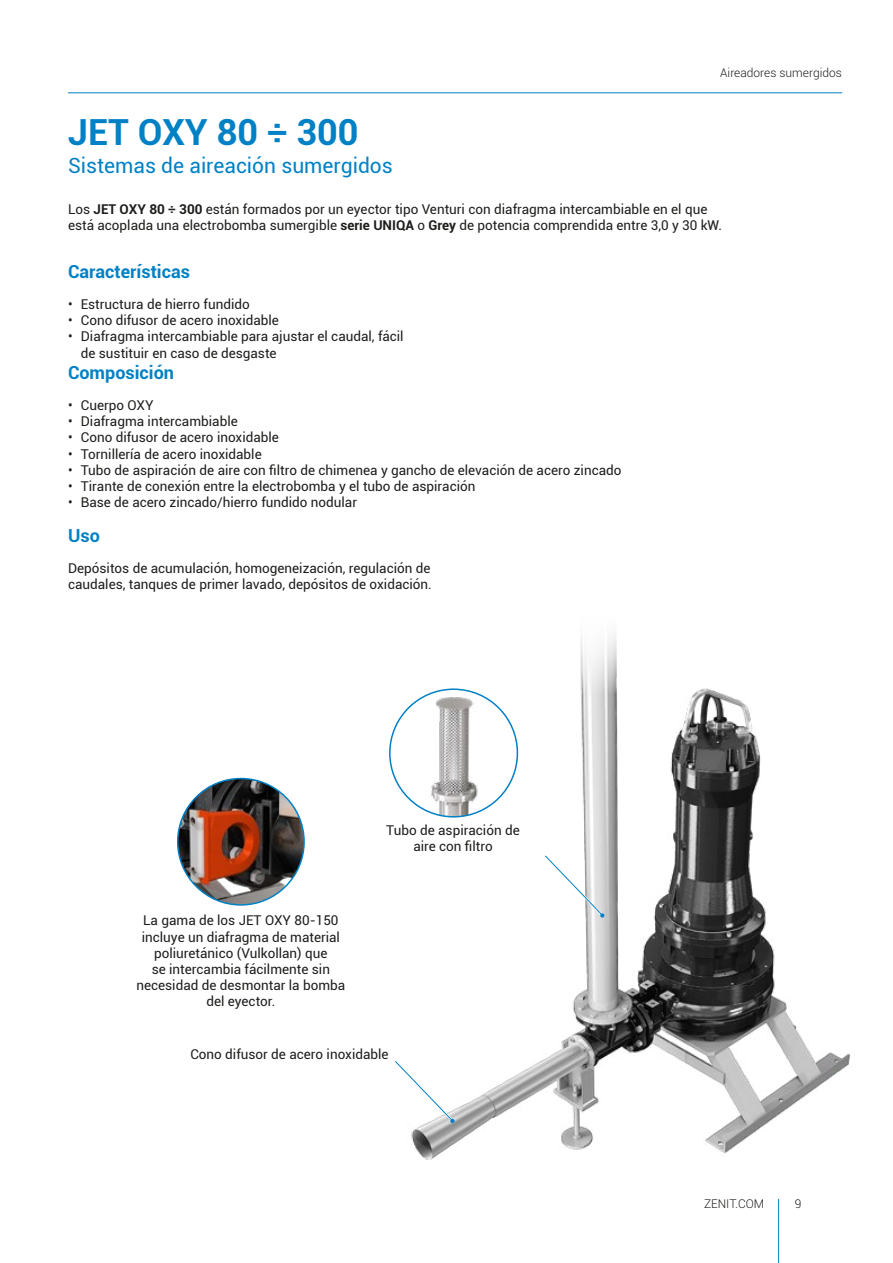
<style>
.page{position:relative;width:893px;height:1263px;background:#fff}
.page>*{position:absolute;margin:0;border:0;box-sizing:border-box;transform-origin:0 0}
.t1{font:700 36px "Roboto";color:#0081c6}
.t2{font:21px "Roboto";color:#0081c6}
.t3{font:700 18px "Roboto";color:#0081c6}
.t4{font:13.5px/16.2px "Roboto";color:#1d1d1b}
.t5{font:300 12px "Roboto";color:#1d1d1b}
.s1{font-weight:700}
</style>
<div class="page">
<img style="left:389px;top:634px;width:461px;height:526px">
<hr style="left:778px;top:1199px;width:1px;height:64px;background:#0081c6">
<hr style="left:68px;top:92px;width:774px;height:1px;background:#0081c6">
<img style="left:178px;top:778px;width:126px;height:127px;border-radius:63px">
<img style="left:390px;top:689px;width:127px;height:128px;border-radius:64px">
<svg style="left:542px;top:853px;width:64px;height:66px"></svg>
<svg style="left:392px;top:1058px;width:64px;height:66px"></svg>
<p class="t1" style="left:68px;top:107px;width:292px">JET OXY 80 ÷ 300</p>
<p class="t2" style="left:68px;top:151px;width:326px">Sistemas de aireación sumergidos</p>
<p class="t5" style="left:720px;top:64px;width:123px">Aireadores sumergidos</p>
<p class="t4" style="left:68px;top:201px;width:655px">Los <span class="s1">JET OXY 80 ÷ 300</span> están formados por un eyector tipo Venturi con diafragma intercambiable en el que está acoplada una electrobomba sumergible <span class="s1">serie UNIQA</span> o <span class="s1">Grey</span> de potencia comprendida entre 3,0 y 30 kW.</p>
<p class="t3" style="left:68px;top:259px;width:123px">Características</p>
<p class="t4" style="left:68px;top:296px;width:183px">• Estructura de hierro fundido</p>
<p class="t4" style="left:68px;top:312px;width:212px">• Cono difusor de acero inoxidable</p>
<p class="t4" style="left:81px;top:328px;width:324px;text-indent:-13px">• Diafragma intercambiable para ajustar el caudal, fácil de sustituir en caso de desgaste</p>
<p class="t3" style="left:68px;top:360px;width:107px">Composición</p>
<p class="t4" style="left:68px;top:397px;width:87px">• Cuerpo OXY</p>
<p class="t4" style="left:68px;top:413px;width:171px">• Diafragma intercambiable</p>
<p class="t4" style="left:68px;top:429px;width:212px">• Cono difusor de acero inoxidable</p>
<p class="t4" style="left:68px;top:445px;width:195px">• Tornillería de acero inoxidable</p>
<p class="t4" style="left:68px;top:461px;width:555px">• Tubo de aspiración de aire con filtro de chimenea y gancho de elevación de acero zincado</p>
<p class="t4" style="left:68px;top:478px;width:409px">• Tirante de conexión entre la electrobomba y el tubo de aspiración</p>
<p class="t4" style="left:68px;top:494px;width:291px">• Base de acero zincado/hierro fundido nodular</p>
<p class="t3" style="left:68px;top:523px;width:33px">Uso</p>
<p class="t4" style="left:68px;top:559px;width:365px">Depósitos de acumulación, homogeneización, regulación de caudales, tanques de primer lavado, depósitos de oxidación.</p>
<p class="t4" style="left:136px;top:912px;width:210px;text-align:center">La gama de los JET OXY 80-150 incluye un diafragma de material poliuretánico (Vulkollan) que<br>se intercambia fácilmente sin necesidad de desmontar la bomba del eyector.</p>
<p class="t4" style="left:386px;top:821px;width:135px;text-align:center">Tubo de aspiración de aire con filtro</p>
<p class="t4" style="left:190px;top:1045px;width:200px">Cono difusor de acero inoxidable</p>
<p class="t5" style="left:704px;top:1195px;width:62px">ZENIT.COM</p>
<p class="t5" style="left:795px;top:1195px;width:8px">9</p>
</div>
